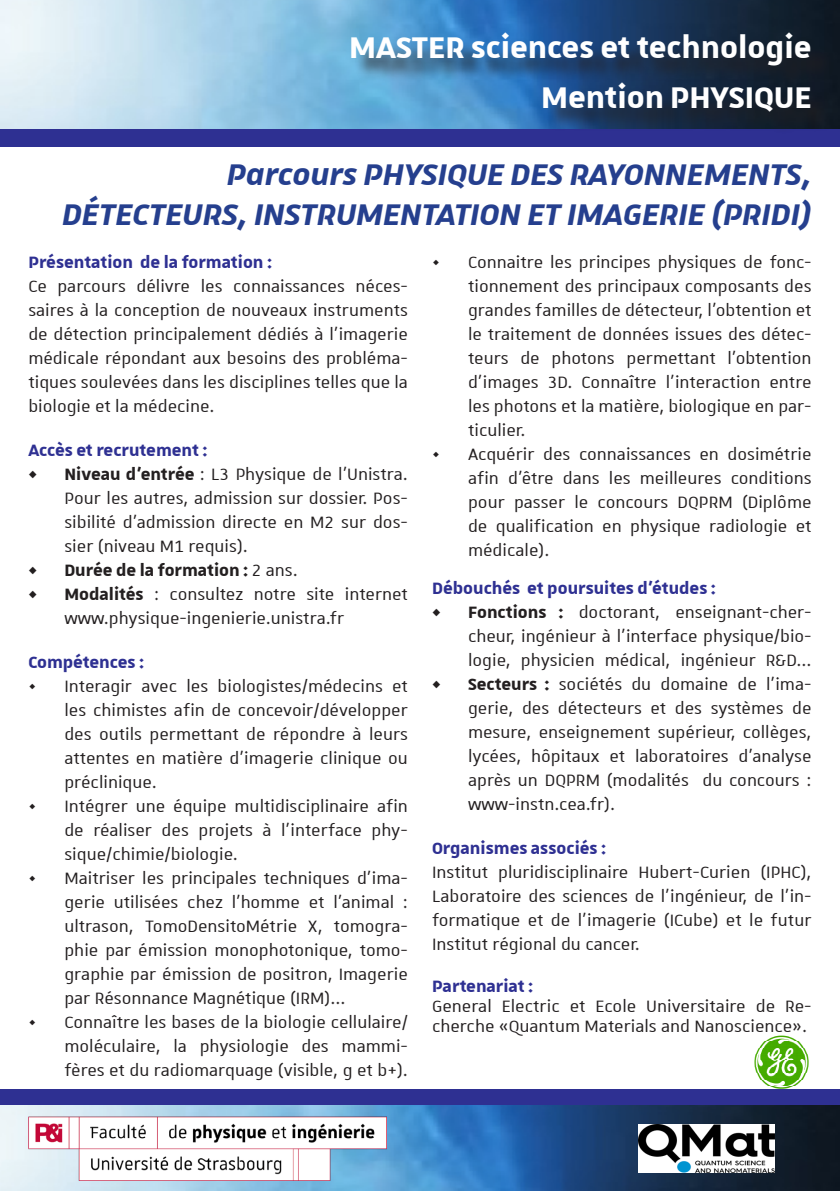
<style>
.page{position:relative;width:840px;height:1191px;background:#fff}
.page>*{position:absolute;margin:0;border:0;box-sizing:border-box;transform-origin:0 0}
.t1{font:italic 700 40px "Unistra A";color:#253f8e}
.t2{font:700 40px "Unistra A";color:#fff}
.t3{font:22px/24px "Unistra A";color:#231f20;text-align:justify}
.t4{font:700 22px "Unistra A";color:#2e3092}
.t5{font:700 22px "Unistra A";color:#231f20}
.s1{font-weight:700}
.s2{font-weight:400}
</style>
<div class="page">
<img style="left:754px;top:1035px;width:55px;height:54px">
<img style="left:0;top:0;width:839px;height:129px">
<div style="left:0;top:129px;width:839px;height:17px;background:#2e3092"></div>
<div style="left:0;top:1089px;width:839px;height:17px;background:#2e3092"></div>
<div style="left:354px;top:37px;width:480px;height:98px;background:#231f20;opacity:.75"></div>
<img style="left:0;top:1105px;width:839px;height:86px">
<img style="left:28px;top:1116px;width:358px;height:64px">
<img style="left:638px;top:1124px;width:136px;height:48px">
<p class="t2" style="left:349px;top:25px;width:463px">MASTER sciences et technologie</p>
<p class="t2" style="left:540px;top:75px;width:272px">Mention PHYSIQUE</p>
<p class="t1" style="left:226px;top:153px;width:586px">Parcours PHYSIQUE DES RAYONNEMENTS,</p>
<p class="t1" style="left:62px;top:193px;width:750px">DÉTECTEURS, INSTRUMENTATION ET IMAGERIE (PRIDI)</p>
<p class="t4" style="left:28px;top:250px;width:245px">Présentation de la formation :</p>
<p class="t3" style="left:28px;top:273px;width:381px">Ce parcours délivre les connaissances néces&shy;saires à la conception de nouveaux instruments de détection principalement dédiés à l’imagerie médicale répondant aux besoins des probléma&shy;tiques soulevées dans les disciplines telles que la biologie et la médecine.</p>
<p class="t4" style="left:28px;top:438px;width:180px">Accès et recrutement :</p>
<p class="t3" style="left:64px;top:461px;width:345px;text-indent:-36px"><span class="s1">• Niveau d’entrée</span> : L3 Physique de l’Unistra.<br>Pour les autres, admission sur dossier. Pos&shy;sibilité d’admission directe en M2 sur dos&shy;sier (niveau M1 requis).</p>
<p class="t5" style="left:28px;top:558px;width:271px">• Durée de la formation : <span class="s2">2 ans.</span></p>
<p class="t3" style="left:64px;top:581px;width:345px;text-indent:-36px"><span class="s1">• Modalités</span> : consultez notre site internet www.physique-ingenierie.unistra.fr</p>
<p class="t4" style="left:28px;top:650px;width:117px">Compétences :</p>
<p class="t3" style="left:64px;top:673px;width:345px;text-indent:-36px">• Interagir avec les biologistes/médecins et les chimistes afin de concevoir/développer des outils permettant de répondre à leurs attentes en matière d’imagerie clinique ou préclinique.</p>
<p class="t3" style="left:64px;top:793px;width:345px;text-indent:-36px">• Intégrer une équipe multidisciplinaire afin de réaliser des projets à l’interface phy&shy;sique/chimie/biologie.</p>
<p class="t3" style="left:64px;top:865px;width:345px;text-indent:-36px">• Maitriser les principales techniques d’ima&shy;gerie utilisées chez l’homme et l’animal : ultrason, TomoDensitoMétrie X, tomogra&shy;phie par émission monophotonique, tomo&shy;graphie par émission de positron, Imagerie par Résonnance Magnétique (IRM)...</p>
<p class="t3" style="left:64px;top:1009px;width:345px;text-indent:-36px">• Connaître les bases de la biologie cellulaire/ moléculaire, la physiologie des mammi&shy;fères et du radiomarquage (visible, g et b+).</p>
<p class="t3" style="left:468px;top:249px;width:345px;text-indent:-36px">• Connaitre les principes physiques de fonc&shy;tionnement des principaux composants des grandes familles de détecteur, l’obtention et le traitement de données issues des détec&shy;teurs de photons permettant l’obtention d’images 3D. Connaître l’interaction entre les photons et la matière, biologique en par&shy;ticulier.</p>
<p class="t3" style="left:468px;top:441px;width:345px;text-indent:-36px">• Acquérir des connaissances en dosimétrie afin d’être dans les meilleures conditions pour passer le concours DQPRM (Diplôme de qualification en physique radiologie et médicale).</p>
<p class="t4" style="left:432px;top:576px;width:285px">Débouchés et poursuites d’études :</p>
<p class="t3" style="left:468px;top:599px;width:345px;text-indent:-36px"><span class="s1">• Fonctions :</span> doctorant, enseignant-cher&shy;cheur, ingénieur à l’interface physique/bio&shy;logie, physicien médical, ingénieur R&amp;D...</p>
<p class="t3" style="left:468px;top:671px;width:345px;text-indent:-36px"><span class="s1">• Secteurs :</span> sociétés du domaine de l’ima&shy;gerie, des détecteurs et des systèmes de mesure, enseignement supérieur, collèges, lycées, hôpitaux et laboratoires d’analyse après un DQPRM (modalités du concours : www-instn.cea.fr).</p>
<p class="t4" style="left:432px;top:836px;width:176px">Organismes associés :</p>
<p class="t3" style="left:432px;top:859px;width:381px">Institut pluridisciplinaire Hubert-Curien (IPHC), Laboratoire des sciences de l’ingénieur, de l’in&shy;formatique et de l’imagerie (ICube) et le futur Institut régional du cancer.</p>
<p class="t4" style="left:432px;top:974px;width:103px">Partenariat :</p>
<p class="t3" style="left:432px;top:995px;width:381px;line-height:20px">General Electric et Ecole Universitaire de Re&shy;cherche «Quantum Materials and Nanoscience».</p>
</div>
